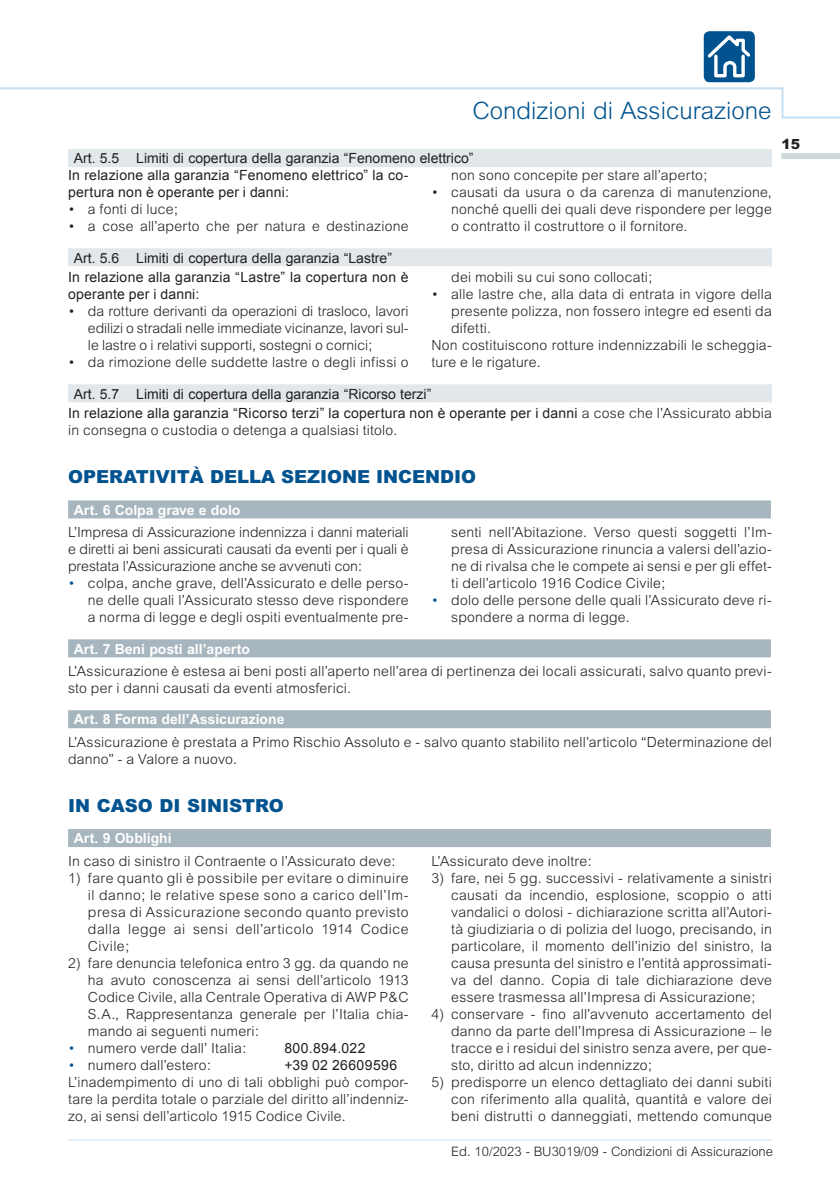
<style>
.page{position:relative;width:840px;height:1191px;background:#fff}
.page>*{position:absolute;margin:0;border:0;box-sizing:border-box;transform-origin:0 0}
.t1{font:300 24px "Arial";color:#01538f}
._01_TXT{font:900 18px "Arial";color:#01538f}
._08_SOTTOTITOLO_BLU{font:900 18px "Arial";color:#01538f}
._05_TXT_RIENTRO{font:300 14px/17px "Arial";letter-spacing:.015em;color:#231f20;text-align:justify}
._01_TXT-2{font:300 14px/17px "Arial";letter-spacing:.015em;color:#231f20}
._01_TXT-3{font:14px/17px "Arial";letter-spacing:.015em;color:#231f20}
._04_SOTTOTITOLETTI_B{font:14px "Arial";color:#231f20}
._04_TITOLO_BOX_GRIGI{font:700 14px "Arial";color:#fff}
._05_TXT_RIENTRO-2{font:14px "Arial";letter-spacing:.03em;color:#231f20}
.t2{font:900 14px "Arial";color:#231f20}
.t3{font:300 13px "Arial";color:#231f20}
.s1{font-weight:300}
.s2{color:#01538f}
</style>
<div class="page">
<div style="left:781px;top:153px;width:58px;height:6px;background:#cfd8dd"></div>
<hr style="left:68px;top:1139px;width:703px;height:1px;background:#c7dff2">
<svg style="left:0;top:31px;width:839px;height:88px"></svg>
<div style="left:68px;top:149px;width:703px;height:18px;background:#e1e7ea"></div>
<div style="left:68px;top:248px;width:703px;height:18px;background:#e1e7ea"></div>
<div style="left:68px;top:384px;width:703px;height:18px;background:#e1e7ea"></div>
<div style="left:68px;top:500px;width:702px;height:18px;background:#a7b6be"></div>
<div style="left:68px;top:639px;width:702px;height:18px;background:#a7b6be"></div>
<div style="left:68px;top:710px;width:702px;height:18px;background:#a7b6be"></div>
<div style="left:68px;top:829px;width:702px;height:18px;background:#a7b6be"></div>
<div style="left:703px;top:31px;width:51px;height:51px;background:#01538f;border-radius:6px"></div>
<svg style="left:704px;top:32px;width:47px;height:47px"></svg>
<h1 class="t1" style="left:472px;top:96px;width:300px">Condizioni di Assicurazione</h1>
<p class="_04_SOTTOTITOLETTI_B" style="left:74px;top:149px;width:401px">Art. 5.5 Limiti di copertura della garanzia “Fenomeno elettrico”</p>
<p class="_01_TXT-3" style="left:68px;top:167px;width:342px">In relazione alla garanzia “Fenomeno elettrico” la co&shy;pertura non è operante per i danni:</p>
<p class="_05_TXT_RIENTRO" style="left:68px;top:201px;width:111px">• a fonti di luce;</p>
<p class="_05_TXT_RIENTRO" style="left:68px;top:218px;width:342px">• a cose all’aperto che per natura e destinazione</p>
<p class="_05_TXT_RIENTRO" style="left:451px;top:167px;width:257px">non sono concepite per stare all’aperto;</p>
<p class="_05_TXT_RIENTRO" style="left:451px;top:184px;width:322px;text-indent:-20px">• causati da usura o da carenza di manutenzione, nonché quelli dei quali deve rispondere per legge o contratto il costruttore o il fornitore.</p>
<p class="_04_SOTTOTITOLETTI_B" style="left:74px;top:248px;width:319px">Art. 5.6 Limiti di copertura della garanzia “Lastre”</p>
<p class="_01_TXT-3" style="left:68px;top:269px;width:342px">In relazione alla garanzia “Lastre” la copertura non è operante per i danni:</p>
<p class="_05_TXT_RIENTRO" style="left:88px;top:303px;width:322px;text-indent:-20px">• da rotture derivanti da operazioni di trasloco, lavori edilizi o stradali nelle immediate vicinanze, lavori sul&shy;le lastre o i relativi supporti, sostegni o cornici;</p>
<p class="_05_TXT_RIENTRO" style="left:68px;top:354px;width:342px">• da rimozione delle suddette lastre o degli infissi o</p>
<p class="_05_TXT_RIENTRO" style="left:451px;top:269px;width:203px">dei mobili su cui sono collocati;</p>
<p class="_05_TXT_RIENTRO" style="left:451px;top:286px;width:322px;text-indent:-20px">• alle lastre che, alla data di entrata in vigore della presente polizza, non fossero integre ed esenti da difetti.</p>
<p class="_01_TXT-2" style="left:431px;top:337px;width:342px">Non costituiscono rotture indennizzabili le scheggia&shy;ture e le rigature.</p>
<p class="_04_SOTTOTITOLETTI_B" style="left:74px;top:384px;width:359px">Art. 5.7 Limiti di copertura della garanzia “Ricorso terzi”</p>
<p class="_01_TXT-3" style="left:68px;top:405px;width:705px">In relazione alla garanzia “Ricorso terzi” la copertura non è operante per i danni <span class="s1">a cose che l’Assicurato abbia in consegna o custodia o detenga a qualsiasi titolo.</span></p>
<p class="_01_TXT" style="left:68px;top:466px;width:409px">OPERATIVITÀ DELLA SEZIONE INCENDIO</p>
<p class="_04_TITOLO_BOX_GRIGI" style="left:74px;top:501px;width:168px">Art. 6 Colpa grave e dolo</p>
<p class="_01_TXT-2" style="left:68px;top:524px;width:342px;text-align:justify">L’Impresa di Assicurazione indennizza i danni materiali e diretti ai beni assicurati causati da eventi per i quali è prestata l’Assicurazione anche se avvenuti con:</p>
<p class="_05_TXT_RIENTRO" style="left:88px;top:575px;width:322px;text-indent:-20px"><span class="s2">•</span> colpa, anche grave, dell’Assicurato e delle perso&shy;ne delle quali l’Assicurato stesso deve rispondere a norma di legge e degli ospiti eventualmente pre-</p>
<p class="_05_TXT_RIENTRO" style="left:451px;top:524px;width:322px">senti nell’Abitazione. Verso questi soggetti l’Im&shy;presa di Assicurazione rinuncia a valersi dell’azio&shy;ne di rivalsa che le compete ai sensi e per gli effet&shy;ti dell’articolo 1916 Codice Civile;</p>
<p class="_05_TXT_RIENTRO" style="left:451px;top:592px;width:322px;text-indent:-20px"><span class="s2">•</span> dolo delle persone delle quali l’Assicurato deve ri&shy;spondere a norma di legge.</p>
<p class="_04_TITOLO_BOX_GRIGI" style="left:74px;top:640px;width:178px">Art. 7 Beni posti all’aperto</p>
<p class="_01_TXT-2" style="left:68px;top:663px;width:704px">L’Assicurazione è estesa ai beni posti all’aperto nell’area di pertinenza dei locali assicurati, salvo quanto previ&shy;sto per i danni causati da eventi atmosferici.</p>
<p class="_04_TITOLO_BOX_GRIGI" style="left:74px;top:711px;width:212px">Art. 8 Forma dell’Assicurazione</p>
<p class="_01_TXT-2" style="left:68px;top:733px;width:705px">L’Assicurazione è prestata a Primo Rischio Assoluto e - salvo quanto stabilito nell’articolo “Determinazione del danno” - a Valore a nuovo.</p>
<p class="_08_SOTTOTITOLO_BLU" style="left:68px;top:794px;width:217px">IN CASO DI SINISTRO</p>
<p class="_04_TITOLO_BOX_GRIGI" style="left:74px;top:830px;width:99px">Art. 9 Obblighi</p>
<p class="_01_TXT-2" style="left:68px;top:852px;width:329px">In caso di sinistro il Contraente o l’Assicurato deve:</p>
<p class="_05_TXT_RIENTRO" style="left:88px;top:869px;width:322px;text-indent:-20px">1) fare quanto gli è possibile per evitare o diminuire il danno; le relative spese sono a carico dell’Im&shy;presa di Assicurazione secondo quanto previsto dalla legge ai sensi dell’articolo 1914 Codice Civile;</p>
<p class="_05_TXT_RIENTRO" style="left:88px;top:954px;width:322px;text-indent:-20px">2) fare denuncia telefonica entro 3 gg. da quando ne ha avuto conoscenza ai sensi dell’articolo 1913<br>Codice Civile, alla Centrale Operativa di AWP P&amp;C S.A., Rappresentanza generale per l’Italia chia&shy;mando ai seguenti numeri:</p>
<p class="_05_TXT_RIENTRO" style="left:68px;top:1039px;width:179px"><span class="s2">•</span> numero verde dall’ Italia:</p>
<p class="_05_TXT_RIENTRO-2" style="left:284px;top:1039px;width:83px">800.894.022</p>
<p class="_05_TXT_RIENTRO" style="left:68px;top:1056px;width:144px"><span class="s2">•</span> numero dall’estero:</p>
<p class="_05_TXT_RIENTRO-2" style="left:284px;top:1056px;width:114px">+39 02 26609596</p>
<p class="_01_TXT-2" style="left:68px;top:1073px;width:342px;text-align:justify">L’inadempimento di uno di tali obblighi può compor&shy;tare la perdita totale o parziale del diritto all’indenniz&shy;zo, ai sensi dell’articolo 1915 Codice Civile.</p>
<p class="_01_TXT-2" style="left:431px;top:852px;width:162px">L’Assicurato deve inoltre:</p>
<p class="_05_TXT_RIENTRO" style="left:451px;top:869px;width:322px;text-indent:-20px">3) fare, nei 5 gg. successivi - relativamente a sinistri causati da incendio, esplosione, scoppio o atti vandalici o dolosi - dichiarazione scritta all’Autori&shy;tà giudiziaria o di polizia del luogo, precisando, in particolare, il momento dell’inizio del sinistro, la causa presunta del sinistro e l’entità approssimati&shy;va del danno. Copia di tale dichiarazione deve essere trasmessa all’Impresa di Assicurazione;</p>
<p class="_05_TXT_RIENTRO" style="left:451px;top:1005px;width:322px;text-indent:-20px">4) conservare - fino all’avvenuto accertamento del danno da parte dell’Impresa di Assicurazione – le tracce e i residui del sinistro senza avere, per que&shy;sto, diritto ad alcun indennizzo;</p>
<p class="_05_TXT_RIENTRO" style="left:451px;top:1073px;width:322px;text-indent:-20px">5) predisporre un elenco dettagliato dei danni subiti con riferimento alla qualità, quantità e valore dei beni distrutti o danneggiati, mettendo comunque</p>
<p class="t3" style="left:451px;top:1144px;width:323px">Ed. 10/2023 - BU3019/09 - Condizioni di Assicurazione</p>
<p class="t2" style="left:781px;top:135px;width:20px">15</p>
</div>
